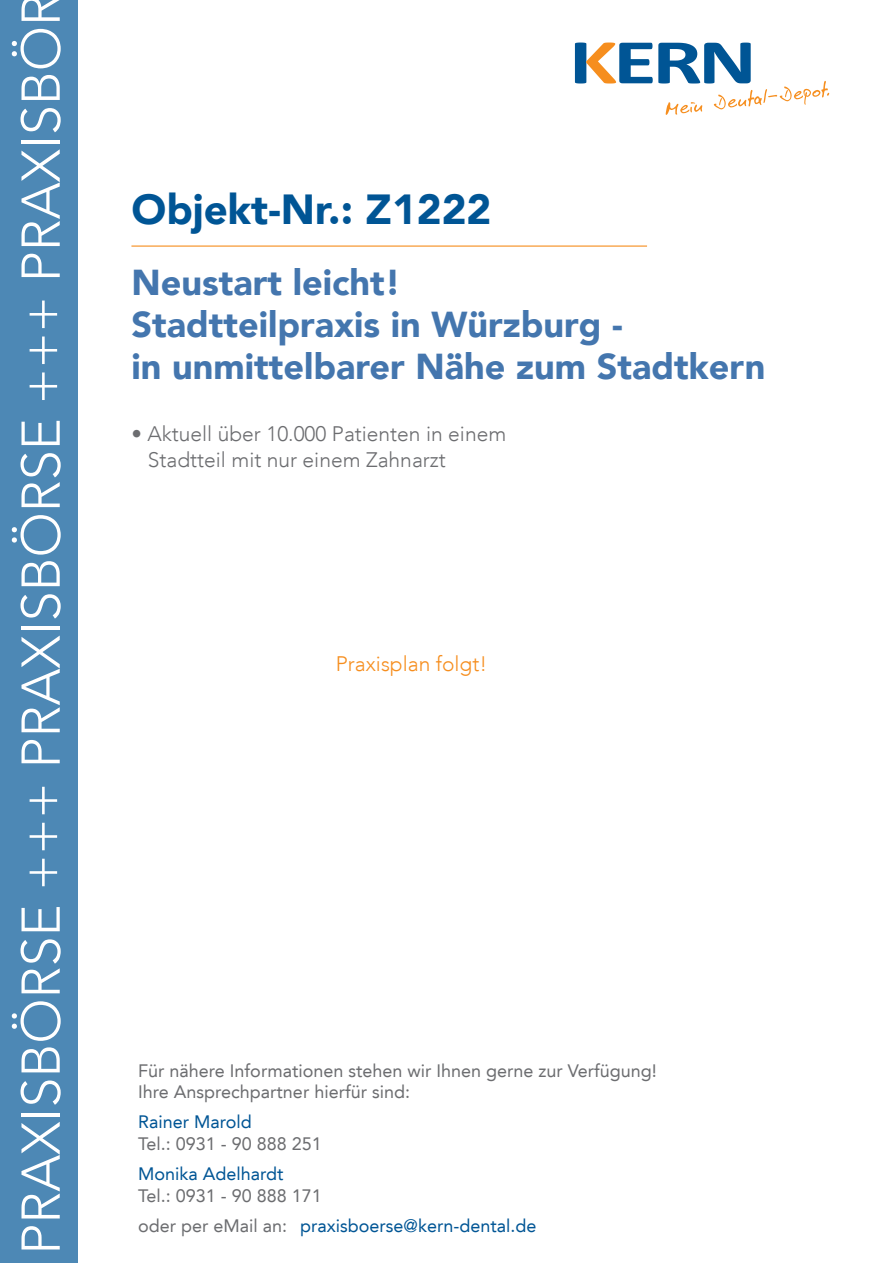
<style>
.page{position:relative;width:893px;height:1263px;background:#fff}
.page>*{position:absolute;margin:0;border:0;box-sizing:border-box;transform-origin:0 0}
.t1{font:300 54px "Avenir LT";color:#fff}
.t2{font:900 42px "Avenir LT";color:#005595}
.t3{font:900 36px/42px "Avenir LT";color:#4476ae}
.t4{font:300 21px/25.5px "Avenir LT";color:#6c6d70}
.t5{font:300 21px "Avenir LT";color:#f68e1e}
.t6{font:18px/21.6px "Avenir LT";color:#6c6d70}
.t7{font:18px "Avenir LT";color:#005595}
.s1{color:#005595}
</style>
<div class="page">
<div style="left:0;top:0;width:78px;height:1263px;background:#4d88b5"></div>
<svg style="left:575px;top:43px;width:254px;height:72px"></svg>
<hr style="left:131px;top:245px;width:516px;height:2px;background:#f68e1e">
<h1 class="t1" style="left:9px;top:1255px;width:1262px;rotate:-90deg">PRAXISBÖRSE +++ PRAXISBÖRSE +++ PRAXISBÖR</h1>
<h2 class="t2" style="left:131px;top:184px;width:361px">Objekt-Nr.: Z1222</h2>
<h3 class="t3" style="left:131px;top:261px;width:635px">Neustart leicht!<br>Stadtteilpraxis in Würzburg -<br>in unmittelbarer Nähe zum Stadtkern</h3>
<p class="t4" style="left:148px;top:421px;width:360px;text-indent:-16px">• Aktuell über 10.000 Patienten in einem<br>Stadtteil mit nur einem Zahnarzt</p>
<p class="t5" style="left:336px;top:652px;width:153px">Praxisplan folgt!</p>
<p class="t6" style="left:138px;top:1060px;width:520px">Für nähere Informationen stehen wir Ihnen gerne zur Verfügung!<br>Ihre Ansprechpartner hierfür sind:</p>
<p class="t7" style="left:138px;top:1112px;width:115px">Rainer Marold</p>
<p class="t6" style="left:138px;top:1133px;width:185px">Tel.: 0931 - 90 888 251</p>
<p class="t7" style="left:138px;top:1163px;width:147px">Monika Adelhardt</p>
<p class="t6" style="left:138px;top:1180px;width:400px;line-height:30.2px">Tel.: 0931 - 90 888 171<br>oder per eMail an: <span class="s1">praxisboerse@kern-dental.de</span></p>
</div>
